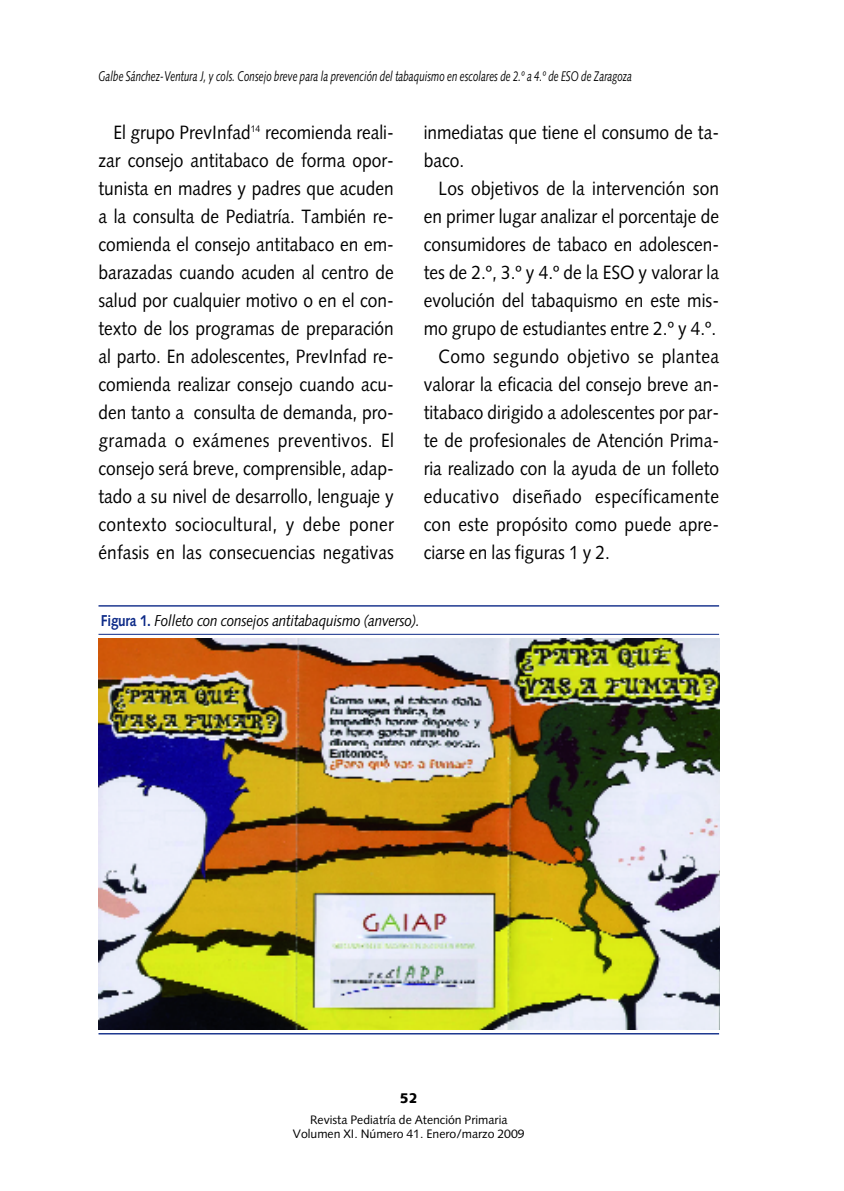
<style>
.page{position:relative;width:844px;height:1191px;background:#fff}
.page>*{position:absolute;margin:0;border:0;box-sizing:border-box;transform-origin:0 0}
.t1{font:19.25px/28px "Syntax";color:#000;text-align:justify;scale:.9 1}
.t2{font:19.25px "Syntax";letter-spacing:.02em;color:#000;scale:.9 1}
.t3{font:italic 15.75px "Syntax";letter-spacing:-.015em;color:#000;scale:.86 1}
.t4{font:italic 14px "Syntax";color:#000;scale:.7 1}
.t5{font:900 14px "Syntax";color:#000}
.t6{font:12.25px/14px "Syntax";color:#000;text-align:center}
.s1{font-weight:700;font-style:normal;color:#0e2b88}
</style>
<div class="page">
<img style="left:98px;top:639px;width:621px;height:390px">
<hr style="left:98px;top:1033px;width:621px;height:1px;background:#0e2b88">
<hr style="left:98px;top:605px;width:621px;height:1px;background:#0e2b88">
<hr style="left:98px;top:634px;width:621px;height:1px;background:#0e2b88">
<p class="t4" style="left:98px;top:70px;width:763px">Galbe Sánchez-Ventura J, y cols. Consejo breve para la prevención del tabaquismo en escolares de 2.º a 4.º de ESO de Zaragoza</p>
<p class="t1" style="left:98px;top:120px;width:329px;text-indent:15px">El grupo PrevInfad<sup>14</sup> recomienda reali&shy;zar consejo antitabaco de forma opor&shy;tunista en madres y padres que acuden a la consulta de Pediatría. También re&shy;comienda el consejo antitabaco en em&shy;barazadas cuando acuden al centro de salud por cualquier motivo o en el con&shy;texto de los programas de preparación al parto. En adolescentes, PrevInfad re&shy;comienda realizar consejo cuando acu&shy;den tanto a consulta de demanda, pro&shy;gramada o exámenes preventivos. El consejo será breve, comprensible, adap&shy;tado a su nivel de desarrollo, lenguaje y contexto sociocultural, y debe poner énfasis en las consecuencias negativas</p>
<p class="t1" style="left:423px;top:120px;width:329px">inmediatas que tiene el consumo de ta&shy;baco.</p>
<p class="t1" style="left:438px;top:176px;width:313px">Los objetivos de la intervención son</p>
<p class="t1" style="left:423px;top:204px;width:329px">en primer lugar analizar el porcentaje de</p>
<p class="t1" style="left:423px;top:232px;width:329px">consumidores de tabaco en adolescen-</p>
<p class="t1" style="left:423px;top:260px;width:329px">tes de 2.º, 3.º y 4.º de la ESO y valorar la</p>
<p class="t1" style="left:423px;top:288px;width:329px">evolución del tabaquismo en este mis-</p>
<p class="t1" style="left:423px;top:316px;width:326px">mo grupo de estudiantes entre 2.º y 4.º.</p>
<p class="t2" style="left:438px;top:348px;width:313px">Como segundo objetivo se plantea</p>
<p class="t1" style="left:423px;top:372px;width:329px">valorar la eficacia del consejo breve an-</p>
<p class="t1" style="left:423px;top:400px;width:329px">titabaco dirigido a adolescentes por par-</p>
<p class="t1" style="left:423px;top:428px;width:329px">te de profesionales de Atención Prima-</p>
<p class="t1" style="left:423px;top:456px;width:329px">ria realizado con la ayuda de un folleto</p>
<p class="t2" style="left:423px;top:488px;width:329px">educativo diseñado específicamente</p>
<p class="t1" style="left:423px;top:512px;width:329px">con este propósito como puede apre-</p>
<p class="t1" style="left:423px;top:540px;width:208px">ciarse en las figuras 1 y 2.</p>
<p class="t3" style="left:101px;top:615px;width:372px"><span class="s1">Figura 1.</span> Folleto con consejos antitabaquismo (anverso).</p>
<p class="t5" style="left:399px;top:1092px;width:20px">52</p>
<p class="t6" style="left:293px;top:1113px;width:233px">Revista Pediatría de Atención Primaria<br>Volumen XI. Número 41. Enero/marzo 2009</p>
</div>
